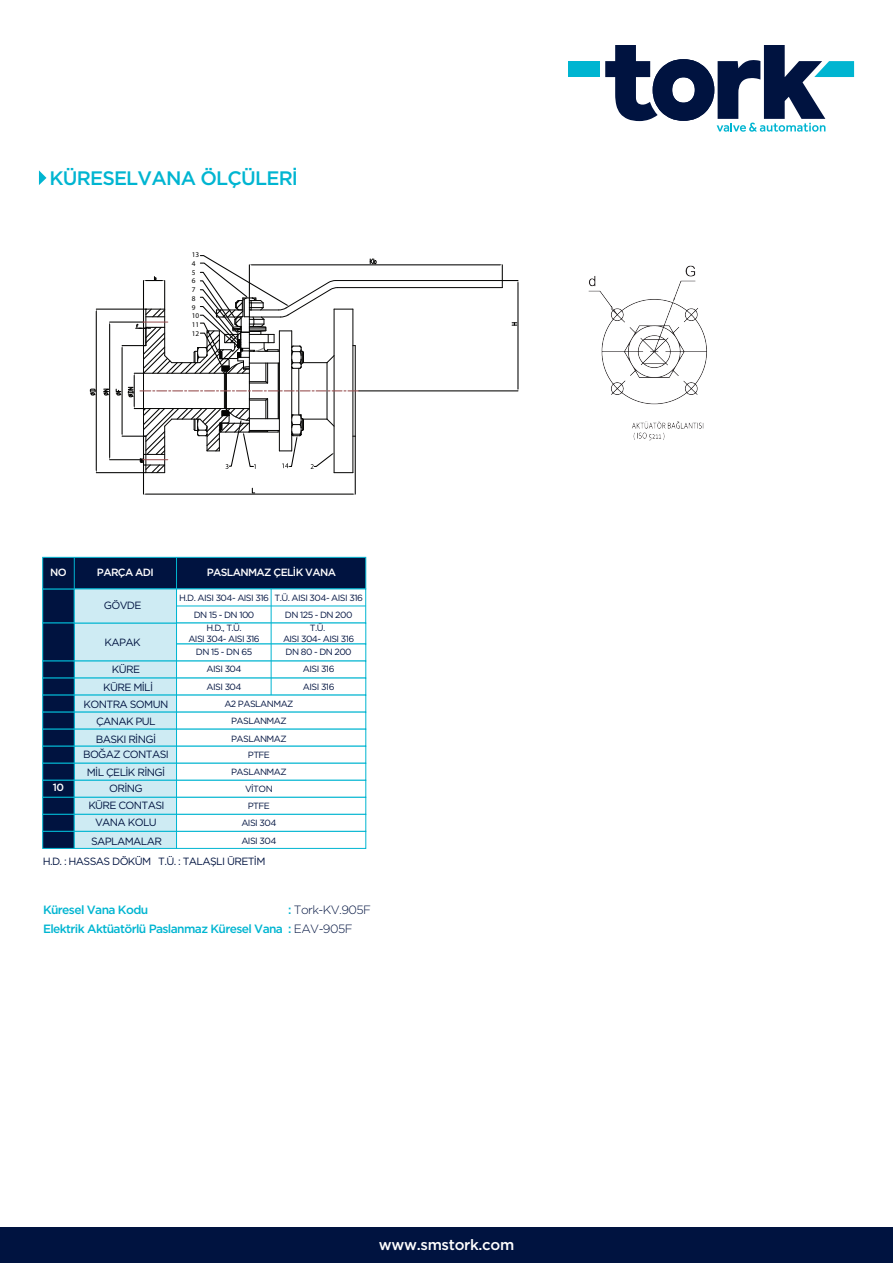
<style>
.page{position:relative;width:893px;height:1263px;background:#fff}
.page>*{position:absolute;margin:0;border:0;box-sizing:border-box;transform-origin:0 0}
.t1{font:500 19.5px "Gotham HTF";letter-spacing:-.04em;color:#00b5d1}
.t2{font:500 15px "Gotham HTF";letter-spacing:-.02em;color:#fff}
.t3{font:500 12px/19.5px "Gotham HTF";letter-spacing:-.05em;color:#00b5d1}
.t4{font:10.5px/17.2px "Gotham HTF";letter-spacing:-.06em;color:#001340;text-align:center}
.t5{font:500 10.5px "Gotham HTF";letter-spacing:-.06em;color:#fff}
.t6{font:9px/17.1px "Gotham HTF";letter-spacing:-.06em;color:#001340;text-align:center}
.t7{font:7.35px/8.7px "Myriad Pro";color:#050504}
.s1{font-weight:300;color:#001340}
</style>
<div class="page">
<svg style="left:605px;top:45px;width:249px;height:87px"></svg>
<div style="left:568px;top:61px;width:32px;height:16px;background:#00b5d1"></div>
<div style="left:0;top:1227px;width:893px;height:36px;background:#001340"></div>
<svg style="left:39px;top:170px;width:7px;height:15px"></svg>
<hr style="left:338px;top:287px;width:164px;height:1px;background:#050504">
<hr style="left:336px;top:280px;width:166px;height:1px;background:#050504">
<hr style="left:359px;top:390px;width:159px;height:1px;background:#050504">
<hr style="left:517px;top:283px;width:1px;height:105px;background:#050504">
<svg style="left:512px;top:322px;width:5px;height:4px"></svg>
<hr style="left:252px;top:264px;width:248px;height:1px;background:#050504">
<svg style="left:500px;top:264px;width:19px;height:24px"></svg>
<svg style="left:369px;top:258px;width:8px;height:7px"></svg>
<hr style="left:143px;top:436px;width:1px;height:58px;background:#050504">
<hr style="left:355px;top:436px;width:1px;height:58px;background:#050504">
<hr style="left:146px;top:494px;width:207px;height:1px;background:#050504">
<svg style="left:251px;top:487px;width:5px;height:7px"></svg>
<svg style="left:89px;top:255px;width:270px;height:219px"></svg>
<img style="left:588px;top:265px;width:119px;height:176px">
<div style="left:43px;top:589px;width:31px;height:34px;background:#001340;border:1px solid #00b5d1"></div>
<div style="left:43px;top:557px;width:323px;height:32px;background:#001340;border:1px solid #00b5d1"></div>
<div style="left:74px;top:623px;width:103px;height:38px;background:#ceebf3;border:1px solid #00b5d1"></div>
<div style="left:74px;top:589px;width:103px;height:34px;background:#ceebf3"></div>
<div style="left:74px;top:661px;width:103px;height:17px;background:#ceebf3"></div>
<div style="left:74px;top:678px;width:103px;height:17px;background:#ceebf3"></div>
<div style="left:74px;top:695px;width:103px;height:17px;background:#ceebf3"></div>
<div style="left:74px;top:712px;width:103px;height:17px;background:#ceebf3"></div>
<div style="left:74px;top:729px;width:103px;height:17px;background:#ceebf3"></div>
<div style="left:74px;top:746px;width:103px;height:17px;background:#ceebf3;border:1px solid #00b5d1"></div>
<div style="left:74px;top:763px;width:103px;height:17px;background:#ceebf3;border:1px solid #00b5d1"></div>
<div style="left:43px;top:623px;width:31px;height:38px;background:#001340"></div>
<div style="left:43px;top:661px;width:31px;height:17px;background:#001340;border:1px solid #00b5d1"></div>
<div style="left:43px;top:678px;width:31px;height:17px;background:#001340;border:1px solid #00b5d1"></div>
<div style="left:43px;top:695px;width:31px;height:17px;background:#001340;border:1px solid #00b5d1"></div>
<div style="left:43px;top:712px;width:31px;height:17px;background:#001340;border:1px solid #00b5d1"></div>
<div style="left:43px;top:729px;width:31px;height:17px;background:#001340;border:1px solid #00b5d1"></div>
<div style="left:176px;top:623px;width:190px;height:21px;background:#fff"></div>
<div style="left:176px;top:644px;width:190px;height:17px;background:#fff"></div>
<div style="left:176px;top:661px;width:190px;height:17px;background:#fff"></div>
<div style="left:176px;top:678px;width:190px;height:17px;background:#fff"></div>
<div style="left:176px;top:695px;width:190px;height:17px;background:#fff"></div>
<div style="left:176px;top:712px;width:190px;height:17px;background:#fff"></div>
<div style="left:176px;top:729px;width:190px;height:17px;background:#fff"></div>
<div style="left:43px;top:746px;width:31px;height:17px;background:#001340;border:1px solid #00b5d1"></div>
<div style="left:176px;top:746px;width:190px;height:17px;background:#fff"></div>
<div style="left:43px;top:763px;width:31px;height:17px;background:#001340;border:1px solid #00b5d1"></div>
<div style="left:43px;top:780px;width:31px;height:17px;background:#001340;border:1px solid #00b5d1"></div>
<div style="left:176px;top:763px;width:190px;height:17px;background:#fff;border:1px solid #00b5d1"></div>
<div style="left:74px;top:780px;width:103px;height:17px;background:#ceebf3;border:1px solid #00b5d1"></div>
<div style="left:43px;top:797px;width:31px;height:17px;background:#001340;border:1px solid #00b5d1"></div>
<div style="left:74px;top:797px;width:103px;height:17px;background:#ceebf3;border:1px solid #00b5d1"></div>
<div style="left:43px;top:814px;width:31px;height:17px;background:#001340;border:1px solid #00b5d1"></div>
<div style="left:74px;top:814px;width:103px;height:17px;background:#ceebf3;border:1px solid #00b5d1"></div>
<div style="left:43px;top:831px;width:31px;height:17px;background:#001340;border:1px solid #00b5d1"></div>
<div style="left:74px;top:831px;width:103px;height:17px;background:#ceebf3;border:1px solid #00b5d1"></div>
<div style="left:176px;top:780px;width:190px;height:17px;background:#fff;border:1px solid #00b5d1"></div>
<div style="left:176px;top:797px;width:190px;height:17px;background:#fff;border:1px solid #00b5d1"></div>
<div style="left:176px;top:814px;width:190px;height:17px;background:#fff;border:1px solid #00b5d1"></div>
<div style="left:176px;top:831px;width:190px;height:17px;background:#fff;border:1px solid #00b5d1"></div>
<hr style="left:177px;top:606px;width:189px;height:1px;background:#00b5d1">
<hr style="left:271px;top:589px;width:1px;height:106px;background:#00b5d1">
<hr style="left:176px;top:557px;width:1px;height:32px;background:#00b5d1">
<hr style="left:74px;top:557px;width:1px;height:32px;background:#00b5d1">
<h1 class="t1" style="left:49px;top:167px;width:250px">KÜRESELVANA ÖLÇÜLERİ</h1>
<p class="t7" style="left:192px;top:250px;width:9px">13<br>4<br>5<br>6<br>7<br>8<br>9<br>10<br>11<br>12</p>
<p class="t5" style="left:97px;top:566px;width:58px">PARÇA ADI</p>
<p class="t5" style="left:207px;top:566px;width:131px">PASLANMAZ ÇELİK VANA</p>
<p class="t6" style="left:194px;top:606px;width:62px">DN 15 - DN 100</p>
<p class="t6" style="left:196px;top:643px;width:58px">DN 15 - DN 65</p>
<p class="t5" style="left:50px;top:566px;width:18px">NO</p>
<p class="t6" style="left:179px;top:589px;width:185px">H.D. AISI 304- AISI 316 T.Ü. AISI 304- AISI 316</p>
<p class="t6" style="left:283px;top:622px;width:73px;line-height:10.8px">T.Ü.<br>AISI 304- AISI 316</p>
<p class="t4" style="left:104px;top:596px;width:39px">GÖVDE</p>
<p class="t4" style="left:105px;top:633px;width:38px">KAPAK</p>
<p class="t4" style="left:112px;top:661px;width:30px">KÜRE</p>
<p class="t4" style="left:84px;top:695px;width:86px">KONTRA SOMUN<br>ÇANAK PUL<br>BASKI RİNGİ</p>
<p class="t4" style="left:83px;top:745px;width:87px;line-height:18.3px">BOĞAZ CONTASI<br>MİL ÇELİK RİNGİ</p>
<p class="t4" style="left:109px;top:780px;width:35px">ORİNG</p>
<p class="t4" style="left:95px;top:814px;width:63px">VANA KOLU</p>
<p class="t6" style="left:285px;top:606px;width:69px">DN 125 - DN 200</p>
<p class="t6" style="left:286px;top:643px;width:68px">DN 80 - DN 200</p>
<p class="t6" style="left:188px;top:622px;width:73px;line-height:10.8px">H.D., T.Ü.<br>AISI 304- AISI 316</p>
<p class="t6" style="left:207px;top:660px;width:37px;line-height:17.9px;text-align:left">AISI 304<br>AISI 304</p>
<p class="t6" style="left:303px;top:660px;width:33px;line-height:17.9px;text-align:left">AISI 316<br>AISI 316</p>
<p class="t6" style="left:224px;top:695px;width:71px">A2 PASLANMAZ<br>PASLANMAZ<br>PASLANMAZ</p>
<p class="t6" style="left:231px;top:763px;width:57px">PASLANMAZ</p>
<p class="t4" style="left:103px;top:679px;width:51px">KÜRE MİLİ</p>
<p class="t6" style="left:248px;top:746px;width:24px">PTFE</p>
<p class="t6" style="left:241px;top:780px;width:37px">VİTON<br>PTFE<br>AISI 304<br>AISI 304</p>
<p class="t5" style="left:53px;top:782px;width:13px">10</p>
<p class="t4" style="left:88px;top:797px;width:78px">KÜRE CONTASI</p>
<p class="t4" style="left:43px;top:831px;width:224px;line-height:20.1px;text-align:left;text-indent:48px">SAPLAMALAR<br>H.D. : HASSAS DÖKÜM T.Ü. : TALAŞLI ÜRETİM</p>
<h3 class="t3" style="left:43px;top:900px;width:107px">Küresel Vana Kodu</h3>
<h3 class="t3" style="left:43px;top:900px;width:329px;text-indent:245px">: <span class="s1">Tork-KV.905F<br></span>Elektrik Aktüatörlü Paslanmaz Küresel Vana : <span class="s1">EAV-905F</span></h3>
<h2 class="t2" style="left:379px;top:1236px;width:137px">www.smstork.com</h2>
</div>
